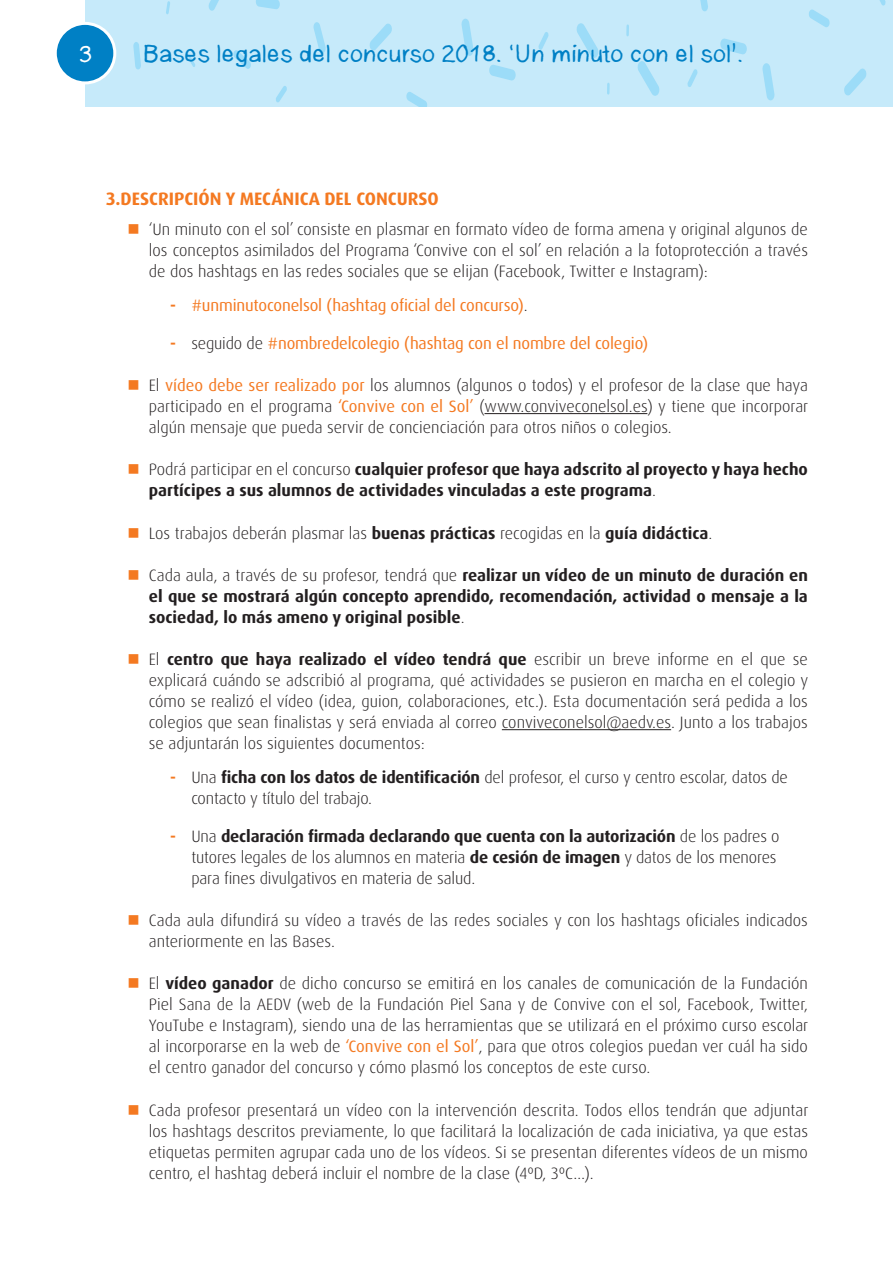
<style>
.page{position:relative;width:893px;height:1263px;background:#fff}
.page>*{position:absolute;margin:0;border:0;box-sizing:border-box;transform-origin:0 0}
.t1{font:24px "Anke Sans";color:#0080c5}
.t2{font:24px "Anke Sans";color:#fff}
.nivel_2{font:700 18px "Dax Pro";color:#f47921}
.t3{font:300 16.5px/21px "Dax Pro";color:#231f20;text-align:justify}
.t4{font:700 16.5px/21px "Dax Pro";color:#231f20}
.t5{font:16.5px "Dax Pro";letter-spacing:-.01em;color:#f47921}
.s1{font-weight:700}
.s2{font-weight:300;color:#231f20}
.s3{font-weight:400;color:#f47921}
.s4{font-weight:300}
.s5{font-weight:700;color:#f47921}
</style>
<div class="page">
<div style="left:85px;top:0;width:808px;height:106px;background:#c6eafa"></div>
<svg style="left:188px;top:56px;width:7px;height:11px"></svg>
<svg style="left:538px;top:32px;width:11px;height:18px"></svg>
<svg style="left:208px;top:0;width:11px;height:11px"></svg>
<svg style="left:276px;top:86px;width:11px;height:17px"></svg>
<svg style="left:256px;top:0;width:24px;height:9px"></svg>
<svg style="left:133px;top:42px;width:8px;height:28px"></svg>
<svg style="left:233px;top:50px;width:18px;height:19px"></svg>
<svg style="left:576px;top:23px;width:23px;height:35px"></svg>
<svg style="left:461px;top:18px;width:13px;height:38px"></svg>
<svg style="left:313px;top:22px;width:13px;height:31px"></svg>
<svg style="left:607px;top:83px;width:3px;height:12px"></svg>
<svg style="left:406px;top:92px;width:21px;height:14px"></svg>
<svg style="left:369px;top:23px;width:23px;height:28px"></svg>
<svg style="left:166px;top:1px;width:4px;height:13px"></svg>
<svg style="left:489px;top:64px;width:27px;height:17px"></svg>
<svg style="left:687px;top:69px;width:11px;height:18px"></svg>
<svg style="left:879px;top:0;width:7px;height:6px"></svg>
<svg style="left:637px;top:61px;width:23px;height:35px"></svg>
<svg style="left:762px;top:63px;width:13px;height:38px"></svg>
<svg style="left:626px;top:24px;width:3px;height:12px"></svg>
<svg style="left:700px;top:0;width:8px;height:12px"></svg>
<svg style="left:809px;top:9px;width:21px;height:18px"></svg>
<svg style="left:844px;top:68px;width:23px;height:28px"></svg>
<svg style="left:720px;top:38px;width:27px;height:17px"></svg>
<div style="left:55px;top:23px;width:60px;height:60px;background:#0080c5;border-radius:50%"></div>
<div style="left:54px;top:22px;width:62px;height:62px;border:3px solid #fff;border-radius:50%"></div>
<hr style="left:484px;top:413px;width:163px;height:1px;background:#231f20">
<hr style="left:502px;top:729px;width:169px;height:1px;background:#231f20">
<h1 class="t2" style="left:79px;top:38px;width:15px">3</h1>
<h1 class="t1" style="left:143px;top:38px;width:602px">Bases legales del concurso 2018. ‘Un minuto con el sol’.</h1>
<p class="nivel_2" style="left:106px;top:188px;width:334px">3.DESCRIPCIÓN Y MECÁNICA DEL CONCURSO</p>
<p class="t3" style="left:149px;top:219px;width:661px">‘Un minuto con el sol’ consiste en plasmar en formato vídeo de forma amena y original algunos de los conceptos asimilados del Programa ‘Convive con el sol’ en relación a la fotoprotección a través de dos hashtags en las redes sociales que se elijan (Facebook, Twitter e Instagram):</p>
<p class="t5" style="left:170px;top:294px;width:359px"><span class="s1">-</span> #unminutoconelsol (hashtag oficial del concurso)<span class="s2">.</span></p>
<p class="t5" style="left:170px;top:332px;width:480px"><span class="s1">-</span> <span class="s2">seguido de</span> #nombredelcolegio (hashtag con el nombre del colegio)</p>
<p class="t3" style="left:149px;top:375px;width:661px">El <span class="s3">vídeo debe ser realizado por</span> los alumnos (algunos o todos) y el profesor de la clase que haya participado en el programa <span class="s3">‘Convive con el Sol’</span> (www.conviveconelsol.es) y tiene que incorporar algún mensaje que pueda servir de concienciación para otros niños o colegios.</p>
<p class="t4" style="left:149px;top:459px;width:661px"><span class="s4">Podrá participar en el concurso</span> cualquier profesor que haya adscrito al proyecto y haya hecho partícipes a sus alumnos de actividades vinculadas a este programa<span class="s4">.</span></p>
<p class="t3" style="left:149px;top:522px;width:565px">Los trabajos deberán plasmar las <span class="s1">buenas prácticas</span> recogidas en la <span class="s1">guía didáctica</span>.</p>
<p class="t4" style="left:149px;top:565px;width:661px;text-align:justify"><span class="s4">Cada aula, a través de su profesor, tendrá que</span> realizar un vídeo de un minuto de duración en el que se mostrará algún concepto aprendido, recomendación, actividad o mensaje a la sociedad, lo más ameno y original posible<span class="s4">.</span></p>
<p class="t3" style="left:149px;top:649px;width:661px">El <span class="s1">centro que haya realizado el vídeo tendrá que</span> escribir un breve informe en el que se explicará cuándo se adscribió al programa, qué actividades se pusieron en marcha en el colegio y cómo se realizó el vídeo (idea, guion, colaboraciones, etc.). Esta documentación será pedida a los colegios que sean finalistas y será enviada al correo conviveconelsol@aedv.es. Junto a los trabajos se adjuntarán los siguientes documentos:</p>
<p class="t3" style="left:191px;top:767px;width:598px;text-indent:-21px"><span class="s5">-</span> Una <span class="s1">ficha con los datos de identificación</span> del profesor, el curso y centro escolar, datos de contacto y título del trabajo.</p>
<p class="t3" style="left:191px;top:826px;width:590px;text-align:left;text-indent:-21px"><span class="s5">-</span> Una <span class="s1">declaración firmada declarando que cuenta con la autorización</span> de los padres o tutores legales de los alumnos en materia <span class="s1">de cesión de imagen</span> y datos de los menores para fines divulgativos en materia de salud.</p>
<p class="t3" style="left:149px;top:910px;width:661px">Cada aula difundirá su vídeo a través de las redes sociales y con los hashtags oficiales indicados anteriormente en las Bases.</p>
<p class="t3" style="left:149px;top:973px;width:661px">El <span class="s1">vídeo ganador</span> de dicho concurso se emitirá en los canales de comunicación de la Fundación Piel Sana de la AEDV (web de la Fundación Piel Sana y de Convive con el sol, Facebook, Twitter, YouTube e Instagram), siendo una de las herramientas que se utilizará en el próximo curso escolar al incorporarse en la web de <span class="s3">‘Convive con el Sol’</span>, para que otros colegios puedan ver cuál ha sido el centro ganador del concurso y cómo plasmó los conceptos de este curso.</p>
<p class="t3" style="left:149px;top:1099px;width:661px">Cada profesor presentará un vídeo con la intervención descrita. Todos ellos tendrán que adjuntar los hashtags descritos previamente, lo que facilitará la localización de cada iniciativa, ya que estas etiquetas permiten agrupar cada uno de los vídeos. Si se presentan diferentes vídeos de un mismo centro, el hashtag deberá incluir el nombre de la clase (4ºD, 3ºC…).</p>
</div>
